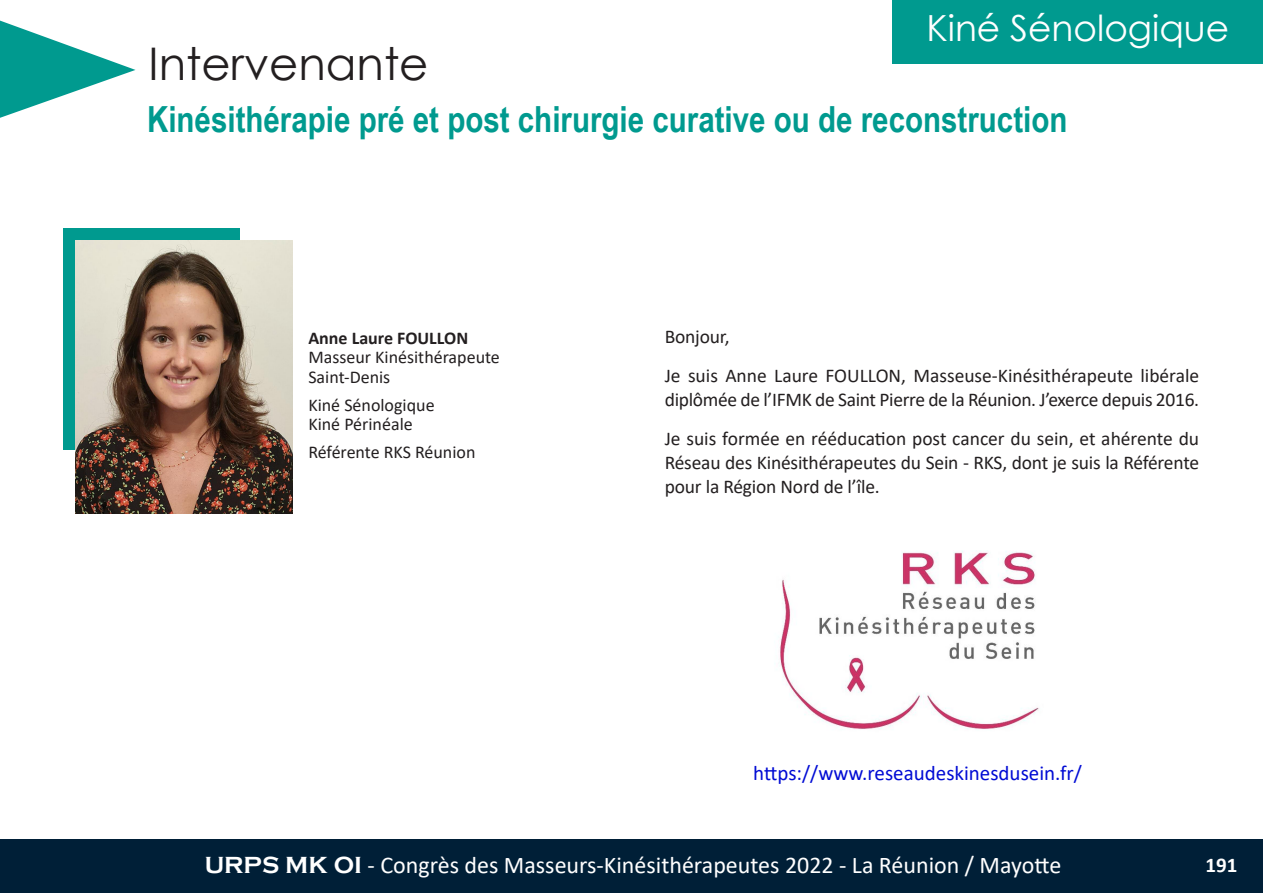
<style>
.page{position:relative;width:1263px;height:893px;background:#fff}
.page>*{position:absolute;margin:0;border:0;box-sizing:border-box;transform-origin:0 0}
.t1{font:45px "Century Gothic";color:#231f20}
.t2{font:700 36px "Arial Narrow";color:#009a8f}
.t3{font:36px "Century Gothic";color:#fff}
.t4{font:24px "Calibri";color:#fff}
.t5{font:21px "Calibri";color:#000bd4}
.t6{font:700 21px "Calibri";color:#fff}
.t7{font:19.5px/38.8px "Calibri";letter-spacing:-.01em;color:#231f20}
.t8{font:18px/19.5px "Calibri";color:#231f20}
.t9{font:700 18px "Calibri";color:#231f20}
.s1{font-family:"Copperplate Gothic";font-weight:700}
</style>
<div class="page">
<div style="left:0;top:839px;width:1263px;height:54px;background:#001f37"></div>
<div style="left:64px;top:228px;width:176px;height:221px;background:#009a8f"></div>
<img style="left:75px;top:241px;width:217px;height:272px">
<svg style="left:0;top:21px;width:135px;height:97px"></svg>
<div style="left:892px;top:0;width:371px;height:64px;background:#009a8f"></div>
<img style="left:780px;top:550px;width:259px;height:180px">
<h1 class="t1" style="left:148px;top:34px;width:281px">Intervenante</h1>
<h2 class="t3" style="left:926px;top:5px;width:304px">Kiné Sénologique</h2>
<h2 class="t2" style="left:147px;top:99px;width:922px">Kinésithérapie pré et post chirurgie curative ou de reconstruction</h2>
<p class="t9" style="left:308px;top:330px;width:161px">Anne Laure FOULLON</p>
<p class="t8" style="left:308px;top:349px;width:193px">Masseur Kinésithérapeute<br>Saint-Denis</p>
<p class="t8" style="left:308px;top:397px;width:128px">Kiné Sénologique<br>Kiné Périnéale</p>
<p class="t8" style="left:308px;top:444px;width:169px">Référente RKS Réunion</p>
<p class="t7" style="left:665px;top:319px;width:536px">Bonjour,<br>Je suis Anne Laure FOULLON, Masseuse-Kinésithérapeute libérale</p>
<p class="t7" style="left:665px;top:382px;width:536px">diplômée de l’IFMK de Saint Pierre de la Réunion. J’exerce depuis 2016.<br>Je suis formée en rééducation post cancer du sein, et ahérente du</p>
<p class="t7" style="left:665px;top:452px;width:536px;line-height:24px">Réseau des Kinésithérapeutes du Sein - RKS, dont je suis la Référente pour la Région Nord de l’île.</p>
<p class="t5" style="left:753px;top:764px;width:330px">https://www.reseaudeskinesdusein.fr/</p>
<p class="t4" style="left:205px;top:855px;width:858px"><span class="s1">URPS MK OI</span> - Congrès des Masseurs-Kinésithérapeutes 2022 - La Réunion / Mayotte</p>
<p class="t6" style="left:1205px;top:857px;width:33px">191</p>
</div>
